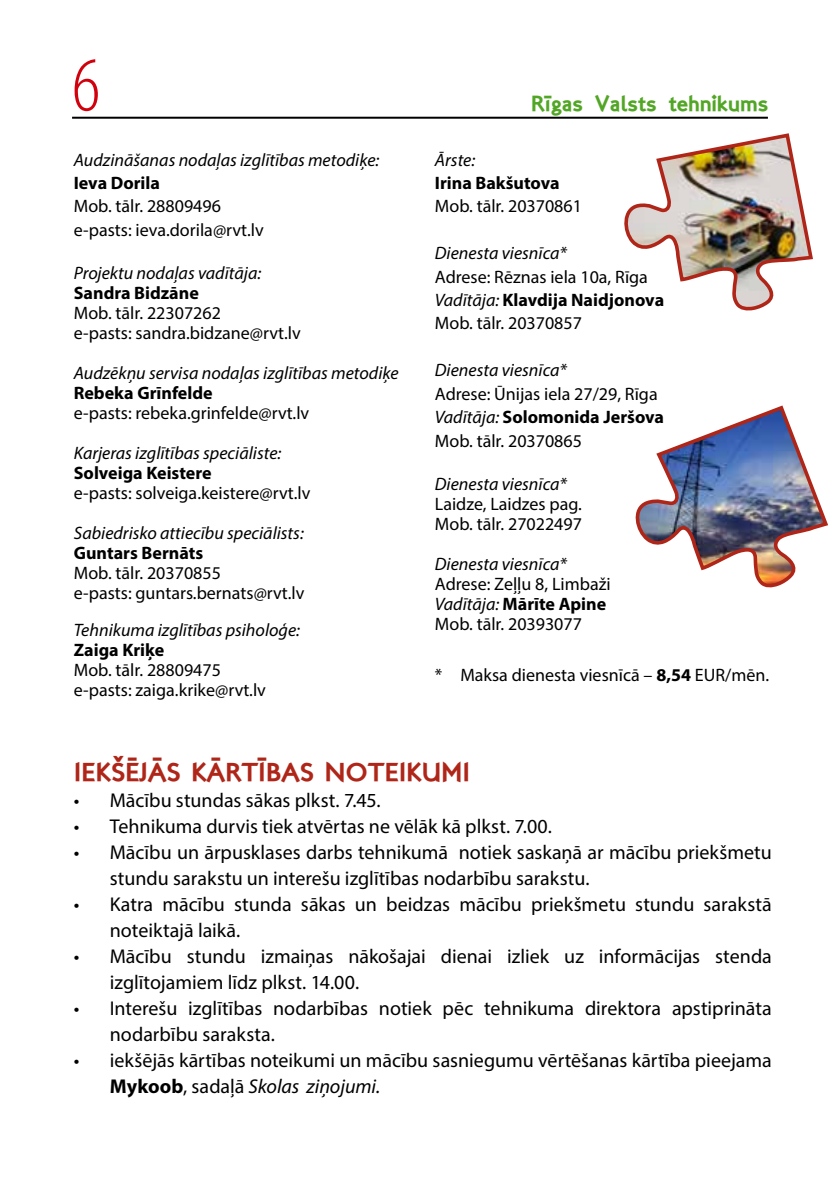
<style>
.page{position:relative;width:840px;height:1191px;background:#fff}
.page>*{position:absolute;margin:0;border:0;box-sizing:border-box;transform-origin:0 0}
.t1{font:300 condensed 78px "Myriad Pro";color:#d1000d}
.t2{font:26px "London Two";letter-spacing:-.01em;color:#af2619}
.t3{font:22px "London Two";color:#52a625}
.t4{font:20px/26px "Myriad Pro";color:#000}
.t5{font:18px/20px "Myriad Pro";color:#000}
.t6{font:italic 18px "Myriad Pro";color:#000}
.t7{font:700 18px "Myriad Pro";color:#000}
.s1{font-style:italic}
.s2{font-weight:700}
</style>
<div class="page">
<hr style="left:72px;top:117px;width:695px;height:2px;background:#000">
<img style="left:624px;top:133px;width:189px;height:178px">
<img style="left:635px;top:405px;width:193px;height:183px">
<h1 class="t1" style="left:72px;top:43px;width:30px">6</h1>
<p class="t6" style="left:74px;top:148px;width:307px">Audzināšanas nodaļas izglītības metodiķe:</p>
<p class="t7" style="left:74px;top:171px;width:88px">Ieva Dorila</p>
<p class="t5" style="left:74px;top:194px;width:191px;line-height:23.4px">Mob. tālr. 28809496 e-pasts: ieva.dorila@rvt.lv</p>
<p class="t6" style="left:74px;top:262px;width:189px">Projektu nodaļas vadītāja:</p>
<p class="t7" style="left:74px;top:281px;width:126px">Sandra Bidzāne</p>
<p class="t5" style="left:74px;top:303px;width:228px">Mob. tālr. 22307262<br>e-pasts: sandra.bidzane@rvt.lv</p>
<p class="t6" style="left:74px;top:362px;width:326px">Audzēkņu servisa nodaļas izglītības metodiķe</p>
<p class="t7" style="left:74px;top:381px;width:140px">Rebeka Grīnfelde</p>
<p class="t5" style="left:74px;top:403px;width:237px">e-pasts: rebeka.grinfelde@rvt.lv</p>
<p class="t6" style="left:74px;top:442px;width:209px">Karjeras izglītības speciāliste:</p>
<p class="t7" style="left:74px;top:461px;width:139px">Solveiga Keistere</p>
<p class="t5" style="left:74px;top:483px;width:238px">e-pasts: solveiga.keistere@rvt.lv</p>
<p class="t6" style="left:74px;top:522px;width:231px">Sabiedrisko attiecību speciālists:</p>
<p class="t7" style="left:74px;top:541px;width:131px">Guntars Bernāts</p>
<p class="t5" style="left:74px;top:563px;width:232px">Mob. tālr. 20370855<br>e-pasts: guntars.bernats@rvt.lv</p>
<p class="t6" style="left:74px;top:619px;width:227px">Tehnikuma izglītības psiholoģe:</p>
<p class="t7" style="left:74px;top:638px;width:92px">Zaiga Kriķe</p>
<p class="t5" style="left:74px;top:660px;width:193px">Mob. tālr. 28809475 e-pasts: zaiga.krike@rvt.lv</p>
<p class="t3" style="left:530px;top:89px;width:239px">Rīgas Valsts tehnikums</p>
<p class="t6" style="left:434px;top:148px;width:42px">Ārste:</p>
<p class="t7" style="left:434px;top:171px;width:126px">Irina Bakšutova</p>
<p class="t5" style="left:434px;top:196px;width:149px">Mob. tālr. 20370861</p>
<p class="t6" style="left:434px;top:242px;width:133px">Dienesta viesnīca*</p>
<p class="t5" style="left:434px;top:265px;width:231px;line-height:23.4px">Adrese: Rēznas iela 10a, Rīga<br><span class="s1">Vadītāja:</span> <span class="s2">Klavdija Naidjonova<br></span>Mob. tālr. 20370857</p>
<p class="t6" style="left:434px;top:359px;width:133px">Dienesta viesnīca*</p>
<p class="t5" style="left:434px;top:382px;width:231px;line-height:23.4px">Adrese: Ūnijas iela 27/29, Rīga<br><span class="s1">Vadītāja:</span> <span class="s2">Solomonida Jeršova<br></span>Mob. tālr. 20370865</p>
<p class="t6" style="left:434px;top:473px;width:133px">Dienesta viesnīca*</p>
<p class="t5" style="left:434px;top:493px;width:149px">Laidze, Laidzes pag.<br>Mob. tālr. 27022497</p>
<p class="t6" style="left:434px;top:553px;width:133px">Dienesta viesnīca*</p>
<p class="t5" style="left:434px;top:573px;width:177px">Adrese: Zeļļu 8, Limbaži<br><span class="s1">Vadītāja:</span> <span class="s2">Mārīte Apine<br></span>Mob. tālr. 20393077</p>
<p class="t5" style="left:434px;top:664px;width:335px">* Maksa dienesta viesnīcā – <span class="s2">8,54</span> EUR/mēn.</p>
<h2 class="t2" style="left:74px;top:755px;width:393px">Iekšējās kārtības notei kumi</h2>
<p class="t4" style="left:74px;top:787px;width:308px">• Mācību stundas sākas plkst. 7.45.</p>
<p class="t4" style="left:74px;top:813px;width:479px">• Tehnikuma durvis tiek atvērtas ne vēlāk kā plkst. 7.00.</p>
<p class="t4" style="left:110px;top:839px;width:663px;text-indent:-36px">• Mācību un ārpusklases darbs tehnikumā notiek saskaņā ar mācību priekšmetu stundu sarakstu un interešu izglītības nodarbību sarakstu.</p>
<p class="t4" style="left:110px;top:891px;width:663px;text-indent:-36px">• Katra mācību stunda sākas un beidzas mācību priekšmetu stundu sarakstā noteiktajā laikā.</p>
<p class="t4" style="left:110px;top:943px;width:663px;text-indent:-36px">• Mācību stundu izmaiņas nākošajai dienai izliek uz informācijas stenda izglītojamiem līdz plkst. 14.00.</p>
<p class="t4" style="left:110px;top:995px;width:663px;text-indent:-36px">• Interešu izglītības nodarbības notiek pēc tehnikuma direktora apstiprināta nodarbību saraksta.</p>
<p class="t4" style="left:110px;top:1047px;width:663px;text-indent:-36px">• iekšējās kārtības noteikumi un mācību sasniegumu vērtēšanas kārtība pieejama<br><span class="s2">Mykoob</span>, sadaļā <span class="s1">Skolas ziņojumi.</span></p>
</div>
